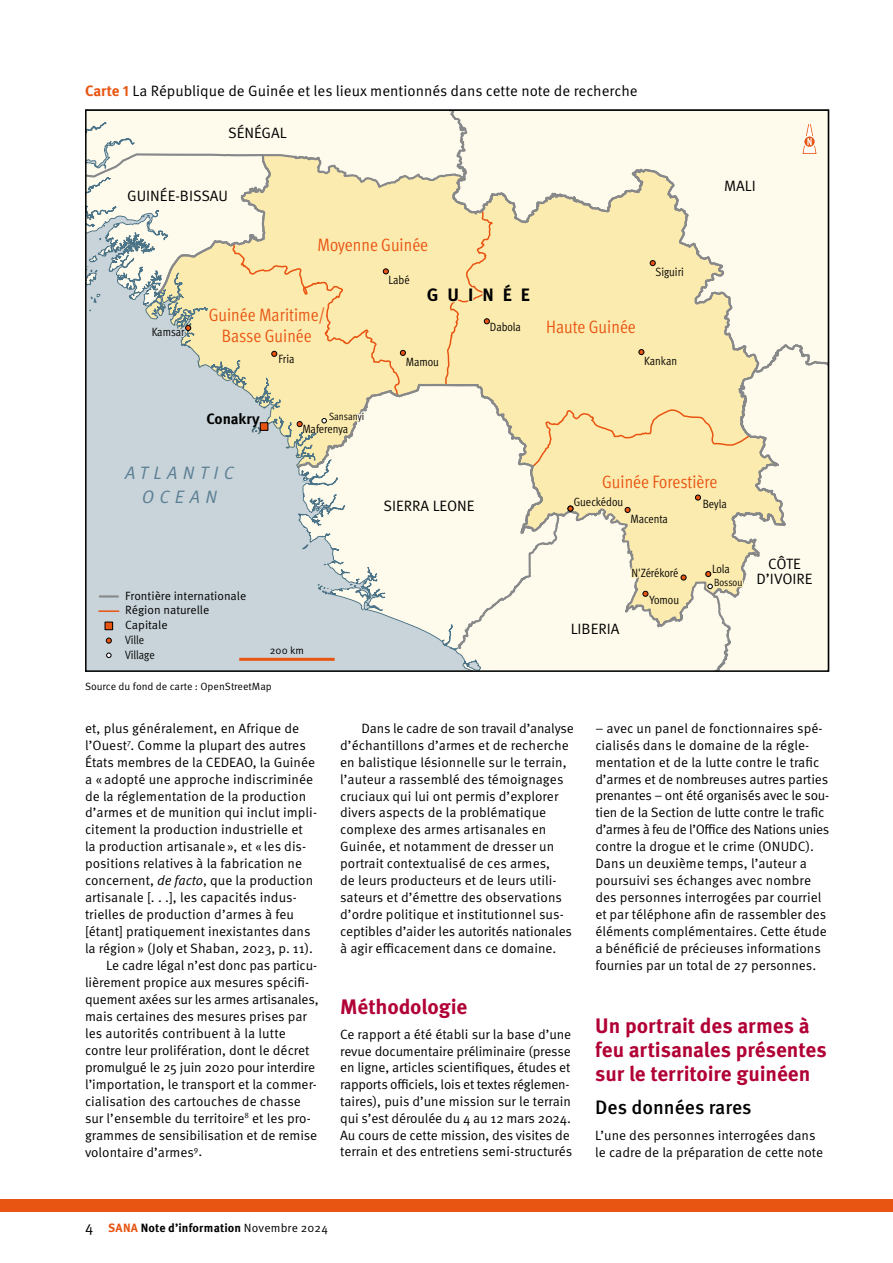
<style>
.page{position:relative;width:893px;height:1263px;background:#fff}
.page>*{position:absolute;margin:0;border:0;box-sizing:border-box;transform-origin:0 0}
.t1{font:700 21px/24.3px "Meta Pro";letter-spacing:-.01em;color:#b10035}
.t2{font:500 19.5px "Meta Pro";color:#000}
.t3{font:18px/21px "Meta OT Cond Norm";color:#e85412;text-align:center}
.t4{font:18px/24px "Meta OT Norm Ita";letter-spacing:.3em;color:#5c7f94;text-align:center}
.t5{font:700 18px "Meta OT";letter-spacing:.5em;color:#000}
.t6{font:15px "Meta Pro Norm";color:#000}
.t7{font:15px/15px "Meta OT Norm";color:#000;text-align:center}
.t8{font:700 15px "Meta OT";letter-spacing:-.005em;color:#000}
.t9{font:13.5px/17px "Meta Pro Norm";color:#000}
.t10{font:12px/15px "Meta OT Cond Norm";letter-spacing:-.005em;color:#000}
.t11{font:12px/15px "Meta OT Norm";color:#000}
.t12{font:700 12px "Meta Pro";letter-spacing:.01em;color:#000}
.t13{font:10.5px "Meta Pro Norm";color:#000}
.t14{font:10.5px "Meta OT Cond Norm";color:#000}
.t15{font:10.5px "Meta OT Norm";color:#000}
.s1{font-family:"Meta Pro";font-weight:700;color:#e85412}
.s2{font-family:"Meta Pro Norm Ita"}
.s3{font-family:"Meta Pro Norm";font-weight:400;font-size:15px}
.s4{color:#e85412}
.s5{font-family:"Meta Pro Norm";font-weight:400}
</style>
<div class="page">
<div style="left:0;top:1199px;width:893px;height:13px;background:#e85412"></div>
<svg style="left:87px;top:111px;width:740px;height:559px;background:#ede8ce"></svg>
<p class="t6" style="left:85px;top:80px;width:554px"><span class="s1">Carte 1</span> La République de Guinée et les lieux mentionnés dans cette note de recherche</p>
<p class="t7" style="left:228px;top:126px;width:60px">SÉNÉGAL</p>
<p class="t7" style="left:127px;top:189px;width:102px">GUINÉE-BISSAU</p>
<h3 class="t3" style="left:317px;top:234px;width:112px">Moyenne Guinée</h3>
<p class="t10" style="left:389px;top:272px;width:23px">Labé</p>
<h3 class="t5" style="left:427px;top:283px;width:105px">GUINÉE</h3>
<p class="t10" style="left:152px;top:324px;width:35px">Kamsar</p>
<h3 class="t3" style="left:209px;top:304px;width:117px">Guinée Maritime/<br>Basse Guinée</h3>
<p class="t10" style="left:490px;top:319px;width:33px">Dabola</p>
<h3 class="t3" style="left:546px;top:316px;width:91px">Haute Guinée</h3>
<p class="t10" style="left:655px;top:264px;width:30px">Siguiri</p>
<p class="t10" style="left:278px;top:351px;width:17px">Fria</p>
<p class="t8" style="left:207px;top:409px;width:55px">Conakry</p>
<p class="t14" style="left:329px;top:410px;width:37px">Sansanyi</p>
<p class="t10" style="left:302px;top:421px;width:48px">Maferenya</p>
<p class="t10" style="left:406px;top:354px;width:35px">Mamou</p>
<p class="t10" style="left:644px;top:353px;width:34px">Kankan</p>
<p class="t7" style="left:724px;top:179px;width:33px">MALI</p>
<h3 class="t4" style="left:125px;top:461px;width:110px">ATLANTIC<br>OCEAN</h3>
<p class="t11" style="left:125px;top:588px;width:123px">Frontière internationale<br>Région naturelle<br>Capitale</p>
<p class="t10" style="left:125px;top:633px;width:31px">Ville<br>Village</p>
<p class="t15" style="left:270px;top:643px;width:36px">200 km</p>
<p class="t13" style="left:85px;top:679px;width:188px">Source du fond de carte : OpenStreetMap</p>
<p class="t9" style="left:85px;top:719px;width:216px">et, plus généralement, en Afrique de</p>
<p class="t9" style="left:85px;top:736px;width:222px">l’Ouest<sup>7</sup>. Comme la plupart des autres</p>
<p class="t9" style="left:85px;top:752px;width:232px">États membres de la CEDEAO, la Guinée</p>
<p class="t9" style="left:85px;top:769px;width:230px">a « adopté une approche indiscriminée</p>
<p class="t9" style="left:85px;top:786px;width:223px">de la réglementation de la production</p>
<p class="t9" style="left:85px;top:803px;width:233px">d’armes et de munition qui inclut impli-</p>
<p class="t9" style="left:85px;top:820px;width:219px">citement la production industrielle et</p>
<p class="t9" style="left:85px;top:837px;width:223px">la production artisanale », et « les dis-</p>
<p class="t9" style="left:85px;top:854px;width:219px">positions relatives à la fabrication ne</p>
<p class="t9" style="left:85px;top:871px;width:230px">concernent, <span class="s2">de facto</span>, que la production</p>
<p class="t9" style="left:85px;top:888px;width:213px">artisanale [. . .], les capacités indus-</p>
<p class="t9" style="left:85px;top:905px;width:211px">trielles de production d’armes à feu</p>
<p class="t9" style="left:85px;top:922px;width:227px">[étant] pratiquement inexistantes dans</p>
<p class="t9" style="left:85px;top:939px;width:229px">la région» (Joly et Shaban, 2023, p. 11).</p>
<p class="t9" style="left:106px;top:956px;width:212px">Le cadre légal n’est donc pas particu-</p>
<p class="t9" style="left:85px;top:973px;width:226px">lièrement propice aux mesures spécifi-</p>
<p class="t9" style="left:85px;top:990px;width:235px">quement axées sur les armes artisanales,</p>
<p class="t9" style="left:85px;top:1007px;width:223px">mais certaines des mesures prises par</p>
<p class="t9" style="left:85px;top:1024px;width:202px">les autorités contribuent à la lutte</p>
<p class="t9" style="left:85px;top:1041px;width:226px">contre leur prolifération, dont le décret</p>
<p class="t9" style="left:85px;top:1058px;width:232px">promulgué le 25 juin 2020 pour interdire</p>
<p class="t9" style="left:85px;top:1075px;width:233px">l’importation, le transport et la commer-</p>
<p class="t9" style="left:85px;top:1092px;width:217px">cialisation des cartouches de chasse</p>
<p class="t9" style="left:85px;top:1109px;width:227px">sur l’ensemble du territoire<sup>8</sup> et les pro-</p>
<p class="t9" style="left:85px;top:1125px;width:234px">grammes de sensibilisation et de remise</p>
<p class="t9" style="left:85px;top:1142px;width:119px">volontaire d’armes<sup>9</sup>.</p>
<p class="t7" style="left:384px;top:499px;width:93px">SIERRA LEONE</p>
<h3 class="t3" style="left:602px;top:471px;width:117px">Guinée Forestière</h3>
<p class="t10" style="left:574px;top:494px;width:51px">Gueckédou</p>
<p class="t10" style="left:630px;top:511px;width:39px">Macenta</p>
<p class="t7" style="left:571px;top:622px;width:50px">LIBERIA</p>
<p class="t10" style="left:631px;top:565px;width:49px">N'Zérékoré</p>
<p class="t10" style="left:649px;top:592px;width:31px">Yomou</p>
<p class="t10" style="left:703px;top:496px;width:26px">Beyla</p>
<p class="t10" style="left:712px;top:561px;width:19px">Lola</p>
<p class="t14" style="left:714px;top:576px;width:30px">Bossou</p>
<p class="t7" style="left:756px;top:556px;width:58px">CÔTE<br>D’IVOIRE</p>
<p class="t9" style="left:340px;top:719px;width:235px;text-indent:21px">Dans le cadre de son travail d’analyse d’échantillons d’armes et de recherche en balistique lésionnelle sur le terrain, l’auteur a rassemblé des témoignages cruciaux qui lui ont permis d’explorer divers aspects de la problématique complexe des armes artisanales en Guinée, et notamment de dresser un portrait contextualisé de ces armes,<br>de leurs producteurs et de leurs utili&shy;sateurs et d’émettre des observations d’ordre politique et institutionnel sus&shy;ceptibles d’aider les autorités nationales à agir efficacement dans ce domaine.</p>
<h1 class="t1" style="left:340px;top:993px;width:129px">Méthodologie</h1>
<p class="t9" style="left:340px;top:1025px;width:234px">Ce rapport a été établi sur la base d’une revue documentaire préliminaire (presse en ligne, articles scientifiques, études et rapports officiels, lois et textes réglemen&shy;taires), puis d’une mission sur le terrain qui s’est déroulée du 4 au 12 mars 2024.<br>Au cours de cette mission, des visites de terrain et des entretiens semi-structurés</p>
<p class="t9" style="left:595px;top:719px;width:235px">– avec un panel de fonctionnaires spé&shy;cialisés dans le domaine de la régle&shy;mentation et de la lutte contre le trafic d’armes et de nombreuses autres parties prenantes – ont été organisés avec le sou&shy;tien de la Section de lutte contre le trafic d’armes à feu de l’Office des Nations unies contre la drogue et le crime (ONUDC).<br>Dans un deuxième temps, l’auteur a poursuivi ses échanges avec nombre des personnes interrogées par courriel et par téléphone afin de rassembler des éléments complémentaires. Cette étude a bénéficié de précieuses informations fournies par un total de 27 personnes.</p>
<h1 class="t1" style="left:595px;top:1012px;width:233px">Un portrait des armes à feu artisanales présentes sur le territoire guinéen</h1>
<h2 class="t2" style="left:595px;top:1092px;width:158px">Des données rares</h2>
<p class="t9" style="left:595px;top:1125px;width:229px">L’une des personnes interrogées dans le cadre de la préparation de cette note</p>
<p class="t12" style="left:85px;top:1218px;width:244px"><span class="s3">4</span> <span class="s4">SANA</span> Note d’information <span class="s5">Novembre 2024</span></p>
</div>
